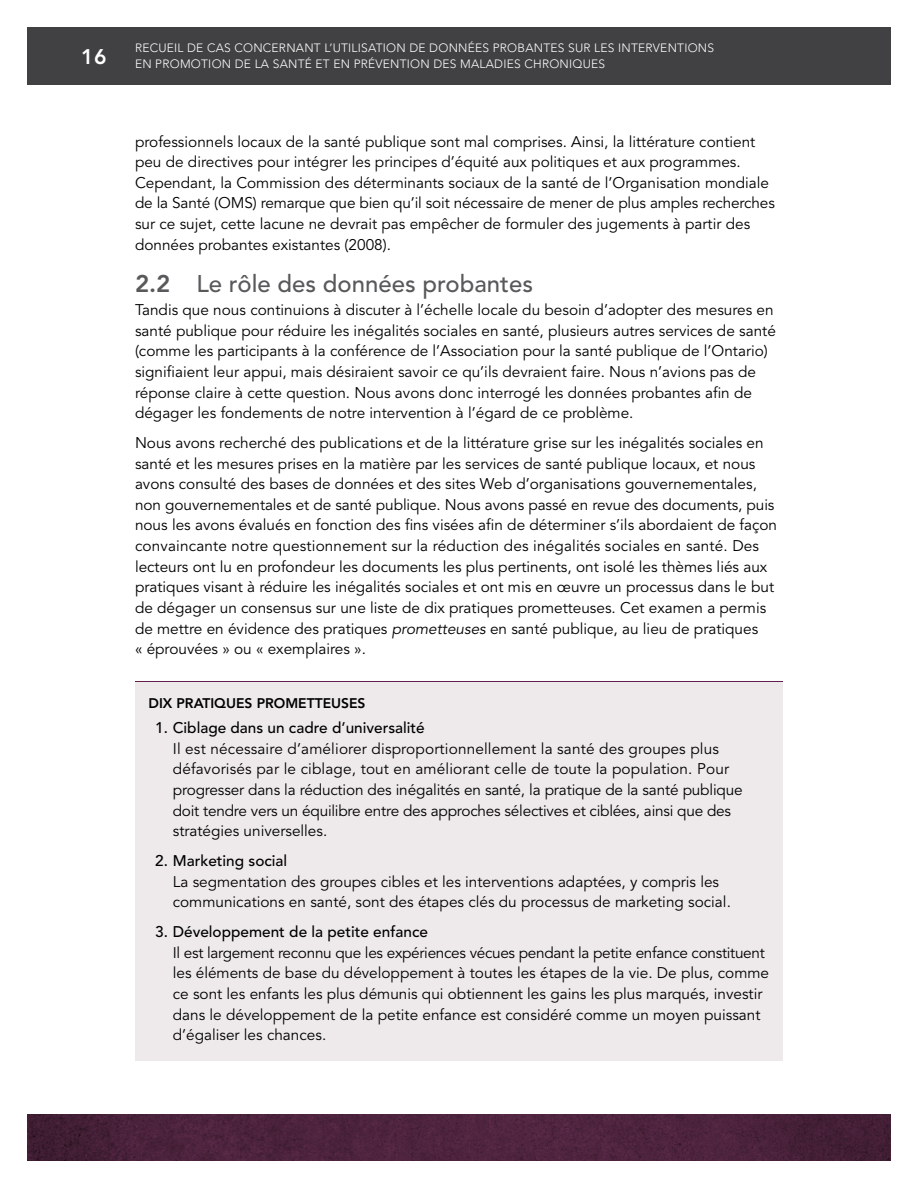
<style>
.page{position:relative;width:918px;height:1188px;background:#fff}
.page>*{position:absolute;margin:0;border:0;box-sizing:border-box;transform-origin:0 0}
.Heading_3__1_1{font:500 24px "Avenir LT Std";color:#58595b}
.t1{font:800 21px "Avenir LT Std";color:#fff}
.BODY{font:15.3px/20.5px "Avenir LT Std";color:#000}
.BODY_-_Box_Middle{font:15.3px/20.5px "Avenir LT Std";color:#000}
.BODY_-_Last{font:15.3px/20.5px "Avenir LT Std";color:#000}
.BODY_-_Box_Middle-2{font:500 15.3px "Avenir LT Std";color:#000}
.Heading_5_-_Body_Box{font:800 13.8px "Avenir LT Std";color:#000}
.t2{font:300 12px/16.5px "Avenir LT Std";letter-spacing:.02em;color:#fff}
.s1{font-weight:800}
.s2{font-style:italic}
</style>
<div class="page">
<svg style="left:27px;top:1115px;width:864px;height:46px;background:#4a223b"></svg>
<div style="left:27px;top:27px;width:113px;height:57px;background:#414042"></div>
<div style="left:135px;top:27px;width:756px;height:57px;background:#414042"></div>
<div style="left:135px;top:681px;width:648px;height:380px;background:#eeeaeb"></div>
<hr style="left:135px;top:681px;width:648px;height:1px;background:#61204d">
<h2 class="t1" style="left:81px;top:44px;width:27px">16</h2>
<p class="t2" style="left:135px;top:40px;width:581px">RECUEIL DE CAS CONCERNANT L’UTILISATION DE DONNÉES PROBANTES SUR LES INTERVENTIONS<br>EN PROMOTION DE LA SANTÉ ET EN PRÉVENTION DES MALADIES CHRONIQUES</p>
<p class="BODY_-_Last" style="left:135px;top:132px;width:641px">professionnels locaux de la santé publique sont mal comprises. Ainsi, la littérature contient peu de directives pour intégrer les principes d’équité aux politiques et aux programmes.<br>Cependant, la Commission des déterminants sociaux de la santé de l’Organisation mondiale de la Santé (OMS) remarque que bien qu’il soit nécessaire de mener de plus amples recherches sur ce sujet, cette lacune ne devrait pas empêcher de formuler des jugements à partir des données probantes existantes (2008).</p>
<h3 class="Heading_3__1_1" style="left:135px;top:270px;width:400px"><span class="s1">2.2</span> Le rôle des données probantes</h3>
<p class="BODY" style="left:135px;top:300px;width:642px">Tandis que nous continuions à discuter à l’échelle locale du besoin d’adopter des mesures en santé publique pour réduire les inégalités sociales en santé, plusieurs autres services de santé (comme les participants à la conférence de l’Association pour la santé publique de l’Ontario) signifiaient leur appui, mais désiraient savoir ce qu’ils devraient faire. Nous n’avions pas de réponse claire à cette question. Nous avons donc interrogé les données probantes afin de dégager les fondements de notre intervention à l’égard de ce problème.</p>
<p class="BODY" style="left:135px;top:433px;width:644px">Nous avons recherché des publications et de la littérature grise sur les inégalités sociales en santé et les mesures prises en la matière par les services de santé publique locaux, et nous avons consulté des bases de données et des sites Web d’organisations gouvernementales, non gouvernementales et de santé publique. Nous avons passé en revue des documents, puis nous les avons évalués en fonction des fins visées afin de déterminer s’ils abordaient de façon convaincante notre questionnement sur la réduction des inégalités sociales en santé. Des lecteurs ont lu en profondeur les documents les plus pertinents, ont isolé les thèmes liés aux pratiques visant à réduire les inégalités sociales et ont mis en œuvre un processus dans le but de dégager un consensus sur une liste de dix pratiques prometteuses. Cet examen a permis de mettre en évidence des pratiques <span class="s2">prometteuses</span> en santé publique, au lieu de pratiques<br>« éprouvées » ou « exemplaires ».</p>
<p class="Heading_5_-_Body_Box" style="left:148px;top:695px;width:219px">DIX PRATIQUES PROMETTEUSES</p>
<p class="BODY_-_Box_Middle-2" style="left:155px;top:719px;width:271px">1. Ciblage dans un cadre d’universalité</p>
<p class="BODY_-_Box_Middle" style="left:173px;top:739px;width:572px">Il est nécessaire d’améliorer disproportionnellement la santé des groupes plus défavorisés par le ciblage, tout en améliorant celle de toute la population. Pour progresser dans la réduction des inégalités en santé, la pratique de la santé publique doit tendre vers un équilibre entre des approches sélectives et ciblées, ainsi que des stratégies universelles.</p>
<p class="BODY_-_Box_Middle-2" style="left:155px;top:852px;width:134px">2. Marketing social</p>
<p class="BODY_-_Box_Middle" style="left:173px;top:872px;width:560px">La segmentation des groupes cibles et les interventions adaptées, y compris les communications en santé, sont des étapes clés du processus de marketing social.</p>
<p class="BODY_-_Box_Middle-2" style="left:155px;top:923px;width:274px">3. Développement de la petite enfance</p>
<p class="BODY_-_Box_Middle" style="left:173px;top:943px;width:598px">Il est largement reconnu que les expériences vécues pendant la petite enfance constituent les éléments de base du développement à toutes les étapes de la vie. De plus, comme ce sont les enfants les plus démunis qui obtiennent les gains les plus marqués, investir dans le développement de la petite enfance est considéré comme un moyen puissant d’égaliser les chances.</p>
</div>
